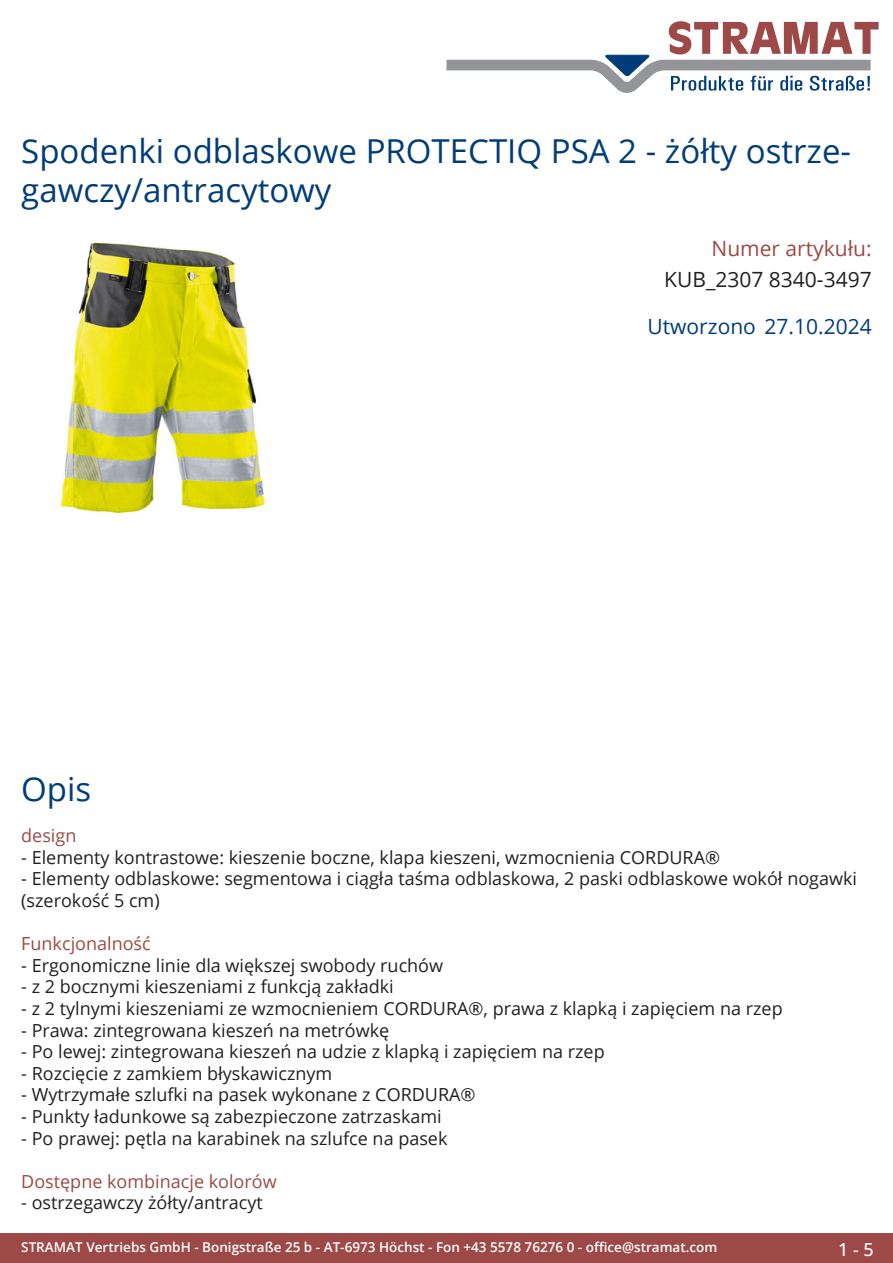
<style>
.page{position:relative;width:893px;height:1263px;background:#fff}
.page>*{position:absolute;margin:0;border:0;box-sizing:border-box;transform-origin:0 0}
.Produkttitel{font:33px/39.6px "Open Sans";color:#003d78}
.Erstellungsdatum{font:21px "Open Sans";color:#003d78}
.TechDaten_Inhalt{font:21px "Open Sans";color:#231f20}
.TechDaten_Überschrif{font:21px "Open Sans";color:#9c4948}
.Beschreibung_Text{font:18px/21.6px "Open Sans";color:#231f20}
.Beschreibung_Text-2{font:18px "Open Sans";color:#9c4948}
.t1{font:500 18px "Open Sans";color:#fff}
.t2{font:600 13.5px "Open Sans";color:#fff}
</style>
<div class="page">
<div style="left:0;top:1233px;width:893px;height:30px;background:#9c4948"></div>
<svg style="left:446px;top:21px;width:433px;height:72px"></svg>
<img style="left:60px;top:240px;width:205px;height:274px">
<p class="Produkttitel" style="left:21px;top:130px;width:829px">Spodenki odblaskowe PROTECTIQ PSA 2 - żółty ostrze&shy;gawczy/antracytowy</p>
<p class="TechDaten_Überschrif" style="left:711px;top:234px;width:162px">Numer artykułu:</p>
<p class="TechDaten_Inhalt" style="left:664px;top:265px;width:209px">KUB_2307 8340-3497</p>
<p class="Erstellungsdatum" style="left:648px;top:312px;width:226px">Utworzono 27.10.2024</p>
<p class="Produkttitel" style="left:21px;top:768px;width:72px">Opis</p>
<p class="Beschreibung_Text-2" style="left:21px;top:823px;width:57px">design</p>
<p class="Beschreibung_Text" style="left:21px;top:846px;width:700px">- Elementy kontrastowe: kieszenie boczne, klapa kieszeni, wzmocnienia CORDURA®</p>
<p class="Beschreibung_Text" style="left:21px;top:867px;width:837px">- Elementy odblaskowe: segmentowa i ciągła taśma odblaskowa, 2 paski odblaskowe wokół nogawki (szerokość 5 cm)</p>
<p class="Beschreibung_Text-2" style="left:21px;top:931px;width:131px">Funkcjonalność</p>
<p class="Beschreibung_Text" style="left:21px;top:954px;width:423px">- Ergonomiczne linie dla większej swobody ruchów</p>
<p class="Beschreibung_Text" style="left:21px;top:975px;width:374px">- z 2 bocznymi kieszeniami z funkcją zakładki</p>
<p class="Beschreibung_Text" style="left:21px;top:997px;width:763px">- z 2 tylnymi kieszeniami ze wzmocnieniem CORDURA®, prawa z klapką i zapięciem na rzep</p>
<p class="Beschreibung_Text" style="left:21px;top:1019px;width:370px">- Prawa: zintegrowana kieszeń na metrówkę</p>
<p class="Beschreibung_Text" style="left:21px;top:1040px;width:585px">- Po lewej: zintegrowana kieszeń na udzie z klapką i zapięciem na rzep</p>
<p class="Beschreibung_Text" style="left:21px;top:1062px;width:313px">- Rozcięcie z zamkiem błyskawicznym</p>
<p class="Beschreibung_Text" style="left:21px;top:1083px;width:456px">- Wytrzymałe szlufki na pasek wykonane z CORDURA®</p>
<p class="Beschreibung_Text" style="left:21px;top:1105px;width:422px">- Punkty ładunkowe są zabezpieczone zatrzaskami</p>
<p class="Beschreibung_Text" style="left:21px;top:1127px;width:428px">- Po prawej: pętla na karabinek na szlufce na pasek</p>
<p class="Beschreibung_Text-2" style="left:21px;top:1169px;width:257px">Dostępne kombinacje kolorów</p>
<p class="Beschreibung_Text" style="left:21px;top:1191px;width:243px">- ostrzegawczy żółty/antracyt</p>
<p class="t2" style="left:21px;top:1238px;width:698px">STRAMAT Vertriebs GmbH - Bonigstraße 25 b - AT-6973 Höchst - Fon +43 5578 76276 0 - office@stramat.com</p>
<p class="t1" style="left:838px;top:1237px;width:37px">1 - 5</p>
</div>
